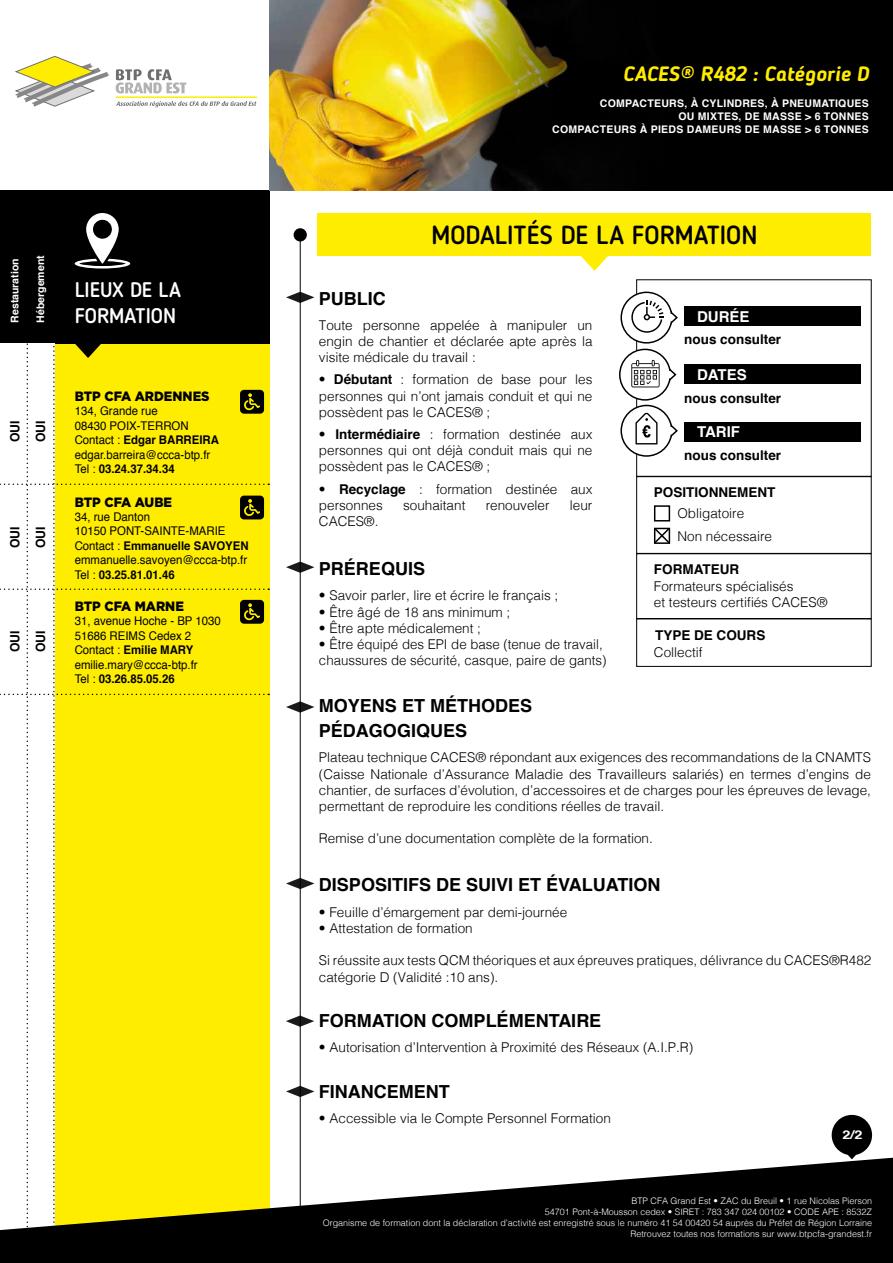
<style>
.page{position:relative;width:893px;height:1263px;background:#fff}
.page>*{position:absolute;margin:0;border:0;box-sizing:border-box;transform-origin:0 0}
.t1{font:500 25.95px "Blogger Sans";color:#000}
.t2{font:500 21px/25.2px "Blogger Sans";color:#fff}
.t3{font:italic 700 20.7px "Blogger Sans";color:#ffed00}
.t4{font:700 18px/25.2px "Helvetica";color:#000}
.t5{font:700 15px "Helvetica";color:#fff}
.t6{font:300 13.5px/16.2px "Helvetica";color:#000}
.t7{font:700 13.5px "Helvetica";color:#000}
.t8{font:900 13.5px "Gotham HTF";color:#000;scale:.95 1}
.t9{font:700 12.75px "Helvetica";color:#000;scale:.95 1}
.t10{font:12px/14.4px "Helvetica";color:#000;scale:.95 1}
.t11{font:700 12px "Helvetica";color:#fff;scale:1.2 1}
.t12{font:700 10.5px/12.6px "Helvetica";letter-spacing:.025em;color:#fff;text-align:right}
.t13{font:700 10.5px "Helvetica";color:#fff}
.t14{font:300 9px/10.8px "Helvetica";color:#fff;text-align:right}
.s1{font-weight:700}
</style>
<div class="page">
<div style="left:0;top:190px;width:270px;height:154px;background:#000"></div>
<svg style="left:75px;top:213px;width:55px;height:55px"></svg>
<div style="left:270px;top:0;width:623px;height:190px;background:#000"></div>
<svg style="left:15px;top:56px;width:94px;height:51px"></svg>
<svg style="left:116px;top:101px;width:140px;height:6px"></svg>
<hr style="left:116px;top:96px;width:141px;height:2px;background:#ffed00">
<svg style="left:116px;top:69px;width:70px;height:24px"></svg>
<img style="left:270px;top:0;width:298px;height:190px">
<svg style="left:832px;top:1115px;width:40px;height:43px"></svg>
<svg style="left:286px;top:292px;width:28px;height:11px"></svg>
<hr style="left:300px;top:235px;width:1px;height:975px;background:#000">
<div style="left:294px;top:228px;width:13px;height:13px;background:#000;border-radius:50%"></div>
<div style="left:317px;top:214px;width:554px;height:42px;background:#ffed00"></div>
<svg style="left:581px;top:256px;width:27px;height:15px"></svg>
<svg style="left:269px;top:1158px;width:624px;height:105px;fill:#000"></svg>
<div style="left:684px;top:364px;width:177px;height:20px;background:#000"></div>
<div style="left:684px;top:306px;width:177px;height:20px;background:#000"></div>
<div style="left:684px;top:422px;width:177px;height:20px;background:#000"></div>
<div style="left:636px;top:476px;width:235px;height:78px;border:1px solid #000"></div>
<svg style="left:619px;top:291px;width:59px;height:166px"></svg>
<div style="left:636px;top:554px;width:235px;height:65px;border:1px solid #000"></div>
<div style="left:654px;top:505px;width:16px;height:16px;border:2px solid #000"></div>
<svg style="left:286px;top:562px;width:28px;height:11px"></svg>
<svg style="left:286px;top:701px;width:28px;height:12px"></svg>
<svg style="left:286px;top:878px;width:28px;height:11px"></svg>
<svg style="left:286px;top:1015px;width:28px;height:12px"></svg>
<svg style="left:286px;top:1086px;width:28px;height:11px"></svg>
<svg style="left:654px;top:527px;width:17px;height:17px"></svg>
<svg style="left:0;top:343px;width:269px;height:920px"></svg>
<h3 class="t3" style="left:623px;top:61px;width:247px">CACES® R482 : Catégorie D</h3>
<p class="t12" style="left:552px;top:97px;width:318px">COMPACTEURS, À CYLINDRES, À PNEUMATIQUES<br>OU MIXTES, DE MASSE &gt; 6 TONNES<br>COMPACTEURS À PIEDS DAMEURS DE MASSE &gt; 6 TONNES</p>
<h1 class="t1" style="left:431px;top:219px;width:328px">MODALITÉS DE LA FORMATION</h1>
<p class="t13" style="left:6px;top:323px;width:66px;rotate:-90deg">Restauration</p>
<p class="t13" style="left:32px;top:323px;width:69px;rotate:-90deg">Hébergement</p>
<h2 class="t2" style="left:75px;top:277px;width:108px">LIEUX DE LA<br>FORMATION</h2>
<p class="t9" style="left:5px;top:442px;width:24px;rotate:-90deg">OUI</p>
<p class="t9" style="left:30px;top:442px;width:24px;rotate:-90deg">OUI</p>
<p class="t9" style="left:5px;top:548px;width:24px;rotate:-90deg">OUI</p>
<p class="t9" style="left:30px;top:548px;width:24px;rotate:-90deg">OUI</p>
<p class="t9" style="left:5px;top:652px;width:24px;rotate:-90deg">OUI</p>
<p class="t9" style="left:30px;top:652px;width:24px;rotate:-90deg">OUI</p>
<p class="t8" style="left:75px;top:388px;width:144px">BTP CFA ARDENNES</p>
<p class="t10" style="left:75px;top:404px;width:154px">134, Grande rue<br>08430 POIX-TERRON<br>Contact : <span class="s1">Edgar BARREIRA </span>edgar.barreira@ccca-btp.fr<br>Tel : <span class="s1">03.24.37.34.34</span></p>
<p class="t8" style="left:75px;top:494px;width:104px">BTP CFA AUBE</p>
<p class="t10" style="left:75px;top:510px;width:185px">34, rue Danton<br>10150 PONT-SAINTE-MARIE<br>Contact : <span class="s1">Emmanuelle SAVOYEN </span>emmanuelle.savoyen@ccca-btp.fr<br>Tel : <span class="s1">03.25.81.01.46</span></p>
<p class="t8" style="left:75px;top:598px;width:117px">BTP CFA MARNE</p>
<p class="t10" style="left:75px;top:614px;width:155px">31, avenue Hoche - BP 1030<br>51686 REIMS Cedex 2<br>Contact : <span class="s1">Emilie MARY </span>emilie.mary@ccca-btp.fr<br>Tel : <span class="s1">03.26.85.05.26</span></p>
<h3 class="t4" style="left:319px;top:286px;width:68px">PUBLIC</h3>
<p class="t6" style="left:319px;top:316px;width:275px;text-align:justify">Toute personne appelée à manipuler un engin de chantier et déclarée apte après la visite médicale du travail :</p>
<p class="t6" style="left:319px;top:370px;width:275px;text-align:justify">• <span class="s1">Débutant</span> : formation de base pour les personnes qui n’ont jamais conduit et qui ne possèdent pas le CACES® ;</p>
<p class="t6" style="left:319px;top:425px;width:275px;text-align:justify">• <span class="s1">Intermédiaire</span> : formation destinée aux personnes qui ont déjà conduit mais qui ne possèdent pas le CACES® ;</p>
<p class="t6" style="left:319px;top:480px;width:275px">• <span class="s1">Recyclage</span> : formation destinée aux personnes</p>
<p class="t6" style="left:403px;top:496px;width:64px">souhaitant</p>
<p class="t6" style="left:486px;top:496px;width:65px">renouveler</p>
<p class="t6" style="left:570px;top:496px;width:24px">leur</p>
<p class="t6" style="left:319px;top:512px;width:61px">CACES®.</p>
<h3 class="t4" style="left:319px;top:556px;width:108px">PRÉREQUIS</h3>
<p class="t6" style="left:319px;top:586px;width:241px">• Savoir parler, lire et écrire le français ;</p>
<p class="t6" style="left:319px;top:603px;width:193px">• Être âgé de 18 ans minimum ;</p>
<p class="t6" style="left:319px;top:619px;width:164px">• Être apte médicalement ;</p>
<p class="t6" style="left:319px;top:635px;width:289px">• Être équipé des EPI de base (tenue de travail, chaussures de sécurité, casque, paire de gants)</p>
<p class="t5" style="left:697px;top:304px;width:54px">DURÉE</p>
<p class="t7" style="left:684px;top:329px;width:98px">nous consulter</p>
<p class="t5" style="left:697px;top:363px;width:51px">DATES</p>
<p class="t7" style="left:684px;top:387px;width:98px">nous consulter</p>
<p class="t5" style="left:697px;top:420px;width:45px">TARIF</p>
<p class="t7" style="left:684px;top:444px;width:98px">nous consulter</p>
<p class="t7" style="left:654px;top:482px;width:123px">POSITIONNEMENT</p>
<p class="t6" style="left:677px;top:501px;width:96px;line-height:22.4px">Obligatoire<br>Non nécessaire</p>
<p class="t7" style="left:654px;top:558px;width:87px">FORMATEUR</p>
<p class="t6" style="left:654px;top:577px;width:175px">Formateurs spécialisés<br>et testeurs certifiés CACES®</p>
<p class="t7" style="left:655px;top:624px;width:112px">TYPE DE COURS</p>
<p class="t6" style="left:654px;top:643px;width:50px">Collectif</p>
<h3 class="t4" style="left:319px;top:693px;width:215px">MOYENS ET MÉTHODES<br>PÉDAGOGIQUES</h3>
<p class="t6" style="left:319px;top:749px;width:554px;text-align:justify">Plateau technique CACES® répondant aux exigences des recommandations de la CNAMTS (Caisse Nationale d’Assurance Maladie des Travailleurs salariés) en termes d’engins de chantier, de surfaces d’évolution, d’accessoires et de charges pour les épreuves de levage, permettant de reproduire les conditions réelles de travail.</p>
<p class="t6" style="left:319px;top:830px;width:335px">Remise d’une documentation complète de la formation.</p>
<h3 class="t4" style="left:319px;top:873px;width:343px">DISPOSITIFS DE SUIVI ET ÉVALUATION</h3>
<p class="t6" style="left:319px;top:903px;width:250px">• Feuille d’émargement par demi-journée</p>
<p class="t6" style="left:319px;top:919px;width:155px">• Attestation de formation</p>
<p class="t6" style="left:319px;top:951px;width:554px">Si réussite aux tests QCM théoriques et aux épreuves pratiques, délivrance du CACES®R482 catégorie D (Validité :10 ans).</p>
<h3 class="t4" style="left:319px;top:1008px;width:284px">FORMATION COMPLÉMENTAIRE</h3>
<p class="t6" style="left:319px;top:1038px;width:376px">• Autorisation d’Intervention à Proximité des Réseaux (A.I.P.R)</p>
<h3 class="t4" style="left:319px;top:1079px;width:132px">FINANCEMENT</h3>
<p class="t6" style="left:319px;top:1109px;width:293px">• Accessible via le Compte Personnel Formation</p>
<p class="t11" style="left:842px;top:1125px;width:18px">2/2</p>
<p class="t14" style="left:323px;top:1195px;width:551px">BTP CFA Grand Est • ZAC du Breuil • 1 rue Nicolas Pierson<br>54701 Pont-à-Mousson cedex • SIRET : 783 347 024 00102 • CODE APE : 8532Z<br>Organisme de formation dont la déclaration d’activité est enregistré sous le numéro 41 54 00420 54 auprès du Préfet de Région Lorraine Retrouvez toutes nos formations sur www.btpcfa-grandest.fr</p>
</div>
